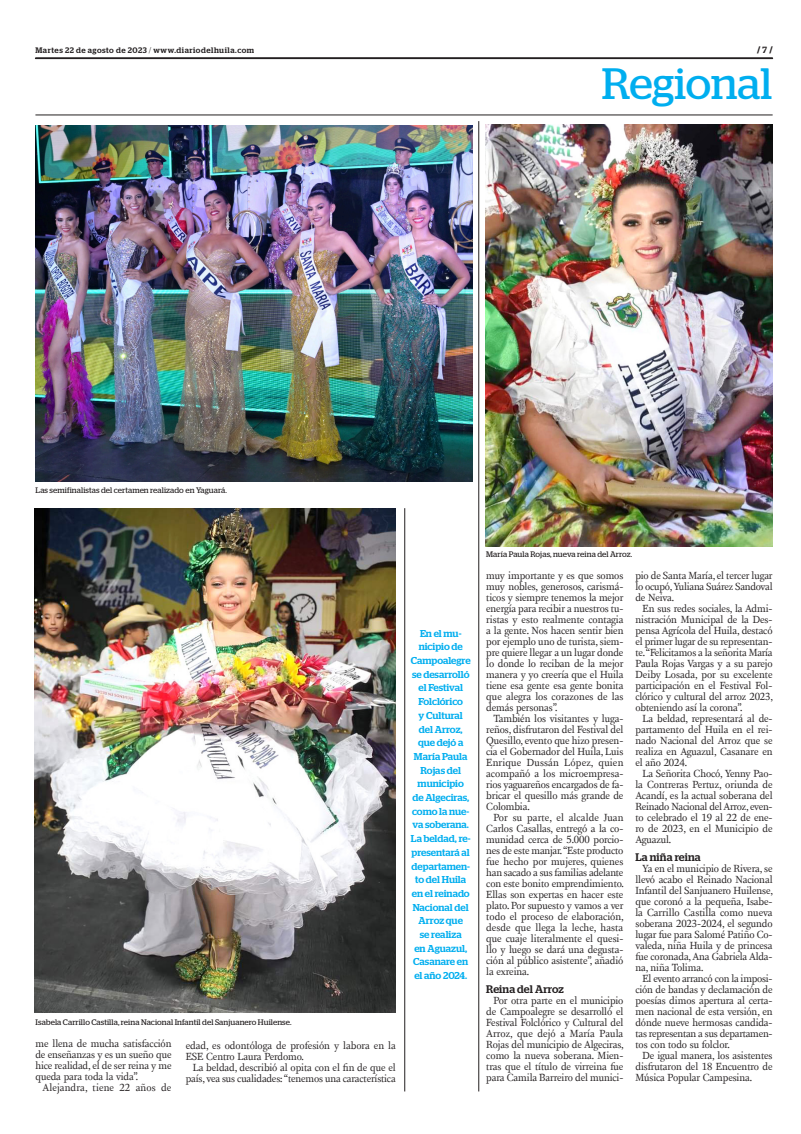
<style>
.page{position:relative;width:801px;height:1134px;background:#fff}
.page>*{position:absolute;margin:0;border:0;box-sizing:border-box;transform-origin:0 0}
.t1{font:43.9px "Stag";letter-spacing:-.005em;color:#00aeef}
.INTERTITULO{font:500 11px "Stag";letter-spacing:.01em;color:#231f20}
.TEXTO{font:10.6px/11px "New Fournier BP";letter-spacing:-.01em;color:#231f20;text-align:justify}
.TEXTO-2{font:10.6px "New Fournier BP";letter-spacing:.015em;color:#231f20}
.DESTACADO_AZUL{font:500 10px/13.7px "Stag";color:#00aeef;text-align:center}
.t2{font:700 9px "Stag";color:#231f20}
.PIE_DE_FOTO{font:8px "Stag";letter-spacing:.01em;color:#231f20}
.t3{font:500 8px "Stag";letter-spacing:.065em;color:#231f20}
.s1{font-weight:300}
.s2{font-weight:500}
</style>
<div class="page">
<svg style="left:35px;top:58px;width:738px;height:1px"></svg>
<hr style="left:35px;top:115px;width:737px;height:1px;background:#231f20">
<img style="left:36px;top:126px;width:436px;height:355px">
<img style="left:34px;top:508px;width:362px;height:504px">
<img style="left:486px;top:125px;width:286px;height:421px">
<hr style="left:478px;top:121px;width:1px;height:970px;background:#231f20">
<hr style="left:404px;top:508px;width:1px;height:583px;background:#231f20">
<p class="t3" style="left:35px;top:45px;width:220px">Martes 22 de agosto de 2023 <span class="s1">/</span> www.diariodelhuila.com</p>
<p class="t2" style="left:757px;top:45px;width:17px">/ <span class="s2">7</span> /</p>
<p class="t1" style="left:602px;top:59px;width:172px">Regional</p>
<p class="PIE_DE_FOTO" style="left:36px;top:486px;width:193px">Las semifinalistas del certamen realizado en Yaguará.</p>
<p class="DESTACADO_AZUL" style="left:411px;top:626px;width:61px">En el mu&shy;nicipio de<br>Campoalegre se desarrolló el Festival<br>Folclórico<br>y Cultural del Arroz, que dejó a<br>María Paula<br>Rojas del municipio de Algeciras, como la nue&shy;va soberana.<br>La beldad, re&shy;presentará al departamen&shy;to del Huila en el reinado<br>Nacional del<br>Arroz que<br>se realiza<br>en Aguazul,<br>Casanare en el año 2024.</p>
<p class="PIE_DE_FOTO" style="left:36px;top:1017px;width:257px">Isabela Carrillo Castilla, reina Nacional Infantil del Sanjuanero Huilense.</p>
<p class="TEXTO" style="left:35px;top:1038px;width:138px">me llena de mucha satisfacción de enseñanzas y es un sueño que hice realidad, el de ser reina y me queda para toda la vida”.</p>
<p class="TEXTO-2" style="left:43px;top:1081px;width:130px">Alejandra, tiene 22 años de</p>
<p class="TEXTO" style="left:186px;top:1039px;width:212px">edad, es odontóloga de profesión y labora en la<br>ESE Centro Laura Perdomo.</p>
<p class="TEXTO" style="left:186px;top:1061px;width:212px;text-align:right">La beldad, describió al opita con el fin de que el país, vea sus cualidades: “tenemos una característica</p>
<p class="PIE_DE_FOTO" style="left:486px;top:549px;width:147px">María Paula Rojas, nueva reina del Arroz.</p>
<p class="TEXTO" style="left:486px;top:570px;width:139px">muy importante y es que somos muy nobles, generosos, carismá&shy;ticos y siempre tenemos la mejor energía para recibir a nuestros tu&shy;ristas y esto realmente contagia a la gente. Nos hacen sentir bien por ejemplo uno de turista, siem&shy;pre quiere llegar a un lugar donde lo donde lo reciban de la mejor manera y yo creería que el Huila tiene esa gente esa gente bonita que alegra los corazones de las demás personas”.</p>
<p class="TEXTO" style="left:486px;top:713px;width:139px;text-indent:7px">También los visitantes y luga&shy;reños, disfrutaron del Festival del Quesillo, evento que hizo presen&shy;cia el Gobernador del Huila, Luis Enrique Dussán López, quien acompañó a los microempresa&shy;rios yaguareños encargados de fa&shy;bricar el quesillo más grande de Colombia.</p>
<p class="TEXTO" style="left:486px;top:812px;width:139px;text-indent:7px">Por su parte, el alcalde Juan Carlos Casallas, entregó a la co&shy;munidad cerca de 5.000 porcio&shy;nes de este manjar. “Este producto fue hecho por mujeres, quienes han sacado a sus familias adelante con este bonito emprendimiento.<br>Ellas son expertas en hacer este plato. Por supuesto y vamos a ver todo el proceso de elaboración, desde que llega la leche, hasta que cuaje literalmente el quesi&shy;llo y luego se dará una degusta&shy;ción al público asistente”, añadió la exreina.</p>
<p class="INTERTITULO" style="left:486px;top:982px;width:79px">Reina del Arroz</p>
<p class="TEXTO" style="left:486px;top:995px;width:139px;text-indent:7px">Por otra parte en el municipio de Campoalegre se desarrolló el Festival Folclórico y Cultural del Arroz, que dejó a María Paula Rojas del municipio de Algeciras, como la nueva soberana. Mien&shy;tras que el título de virreina fue para Camila Barreiro del munici-</p>
<p class="TEXTO" style="left:635px;top:570px;width:139px">pio de Santa María, el tercer lugar lo ocupó, Yuliana Suárez Sandoval de Neiva.</p>
<p class="TEXTO" style="left:635px;top:603px;width:139px;text-indent:7px">En sus redes sociales, la Admi&shy;nistración Municipal de la Des&shy;pensa Agrícola del Huila, destacó el primer lugar de su representan&shy;te. “Felicitamos a la señorita María Paula Rojas Vargas y a su parejo Deiby Losada, por su excelente participación en el Festival Fol&shy;clórico y cultural del arroz 2023, obteniendo así la corona”.</p>
<p class="TEXTO" style="left:635px;top:713px;width:139px;text-indent:7px">La beldad, representará al de&shy;partamento del Huila en el rei&shy;nado Nacional del Arroz que se realiza en Aguazul, Casanare en el año 2024.</p>
<p class="TEXTO" style="left:635px;top:768px;width:139px;text-indent:7px">La Señorita Chocó, Yenny Pao&shy;la Contreras Pertuz, oriunda de Acandí, es la actual soberana del Reinado Nacional del Arroz, even&shy;to celebrado el 19 al 22 de ene&shy;ro de 2023, en el Municipio de Aguazul.</p>
<p class="INTERTITULO" style="left:635px;top:850px;width:67px">La niña reina</p>
<p class="TEXTO" style="left:635px;top:863px;width:139px;text-indent:7px">Ya en el municipio de Rivera, se llevó acabo el Reinado Nacional Infantil del Sanjuanero Huilense, que coronó a la pequeña, Isabe&shy;la Carrillo Castilla como nueva soberana 2023-2024, el segundo lugar fue para Salomé Patiño Co&shy;valeda, niña Huila y de princesa fue coronada, Ana Gabriela Alda&shy;na, niña Tolima.</p>
<p class="TEXTO" style="left:635px;top:973px;width:139px;text-indent:7px">El evento arrancó con la imposi&shy;ción de bandas y declamación de poesías dimos apertura al certa&shy;men nacional de esta versión, en dónde nueve hermosas candida&shy;tas representan a sus departamen&shy;tos con todo su folclor.</p>
<p class="TEXTO" style="left:635px;top:1050px;width:139px;text-indent:7px">De igual manera, los asistentes disfrutaron del 18 Encuentro de Música Popular Campesina.</p>
</div>
